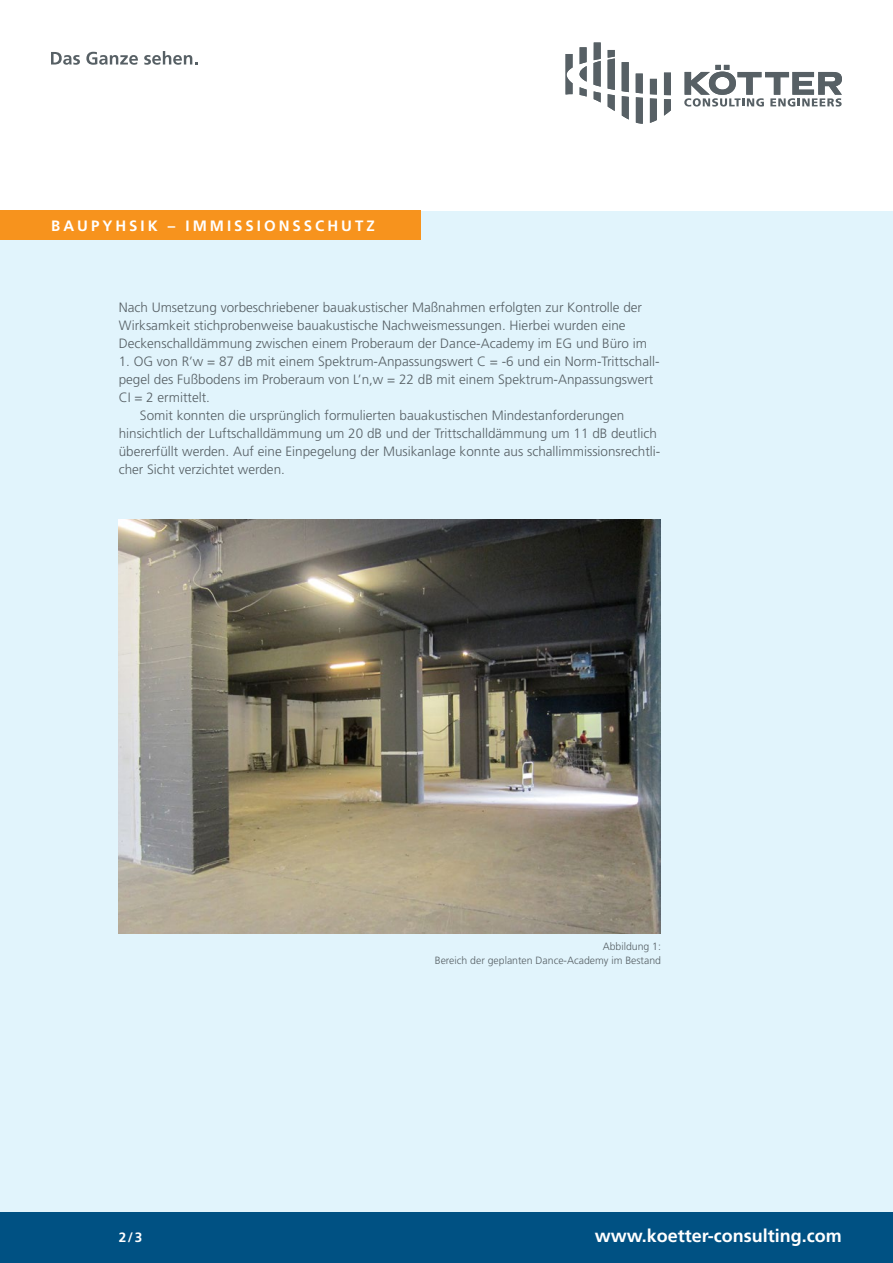
<style>
.page{position:relative;width:893px;height:1263px;background:#fff}
.page>*{position:absolute;margin:0;border:0;box-sizing:border-box;transform-origin:0 0}
.t1{font:700 18px "Frutiger LT Std";color:#fff}
.t2{font:700 15px "Frutiger LT Std";letter-spacing:.2em;color:#fff}
.t3{font:300 13.5px/18px "Frutiger";color:#576065}
.t4{font:700 13.5px "Frutiger LT Std";color:#fff}
.t5{font:300 10.5px/13.5px "Frutiger LT Std";color:#576065;text-align:right}
</style>
<div class="page">
<div style="left:0;top:210px;width:893px;height:1053px;background:#e1f4fc"></div>
<div style="left:0;top:1212px;width:893px;height:51px;background:#005183"></div>
<svg style="left:566px;top:43px;width:105px;height:81px"></svg>
<svg style="left:684px;top:65px;width:158px;height:42px"></svg>
<svg style="left:51px;top:52px;width:29px;height:13px"></svg>
<svg style="left:86px;top:52px;width:52px;height:13px"></svg>
<svg style="left:144px;top:51px;width:53px;height:14px"></svg>
<img style="left:119px;top:519px;width:541px;height:414px">
<div style="left:0;top:210px;width:421px;height:30px;background:#f7931d"></div>
<p class="t2" style="left:51px;top:217px;width:325px">BAUPYHSIK – IMMISSIONSSCHUTZ</p>
<p class="t3" style="left:119px;top:298px;width:530px">Nach Umsetzung vorbeschriebener bauakustischer Maßnahmen erfolgten zur Kontrolle der<br>Wirksamkeit stichprobenweise bauakustische Nachweismessungen. Hierbei wurden eine<br>Deckenschalldämmung zwischen einem Proberaum der Dance-Academy im EG und Büro im</p>
<p class="t3" style="left:119px;top:352px;width:542px">1. OG von R’w = 87 dB mit einem Spektrum-Anpassungswert C = -6 und ein Norm-Trittschall-</p>
<p class="t3" style="left:119px;top:370px;width:536px">pegel des Fußbodens im Proberaum von L’n,w = 22 dB mit einem Spektrum-Anpassungswert</p>
<p class="t3" style="left:119px;top:388px;width:93px">CI = 2 ermittelt.</p>
<p class="t3" style="left:140px;top:406px;width:486px">Somit konnten die ursprünglich formulierten bauakustischen Mindestanforderungen</p>
<p class="t3" style="left:119px;top:424px;width:540px">hinsichtlich der Luftschalldämmung um 20 dB und der Trittschalldämmung um 11 dB deutlich</p>
<p class="t3" style="left:119px;top:442px;width:543px">übererfüllt werden. Auf eine Einpegelung der Musikanlage konnte aus schallimmissionsrechtli-</p>
<p class="t3" style="left:119px;top:460px;width:168px">cher Sicht verzichtet werden.</p>
<p class="t5" style="left:435px;top:940px;width:228px">Abbildung 1:<br>Bereich der geplanten Dance-Academy im Bestand</p>
<p class="t4" style="left:119px;top:1229px;width:25px">2/3</p>
<h1 class="t1" style="left:595px;top:1225px;width:249px">www.koetter-consulting.com</h1>
</div>
